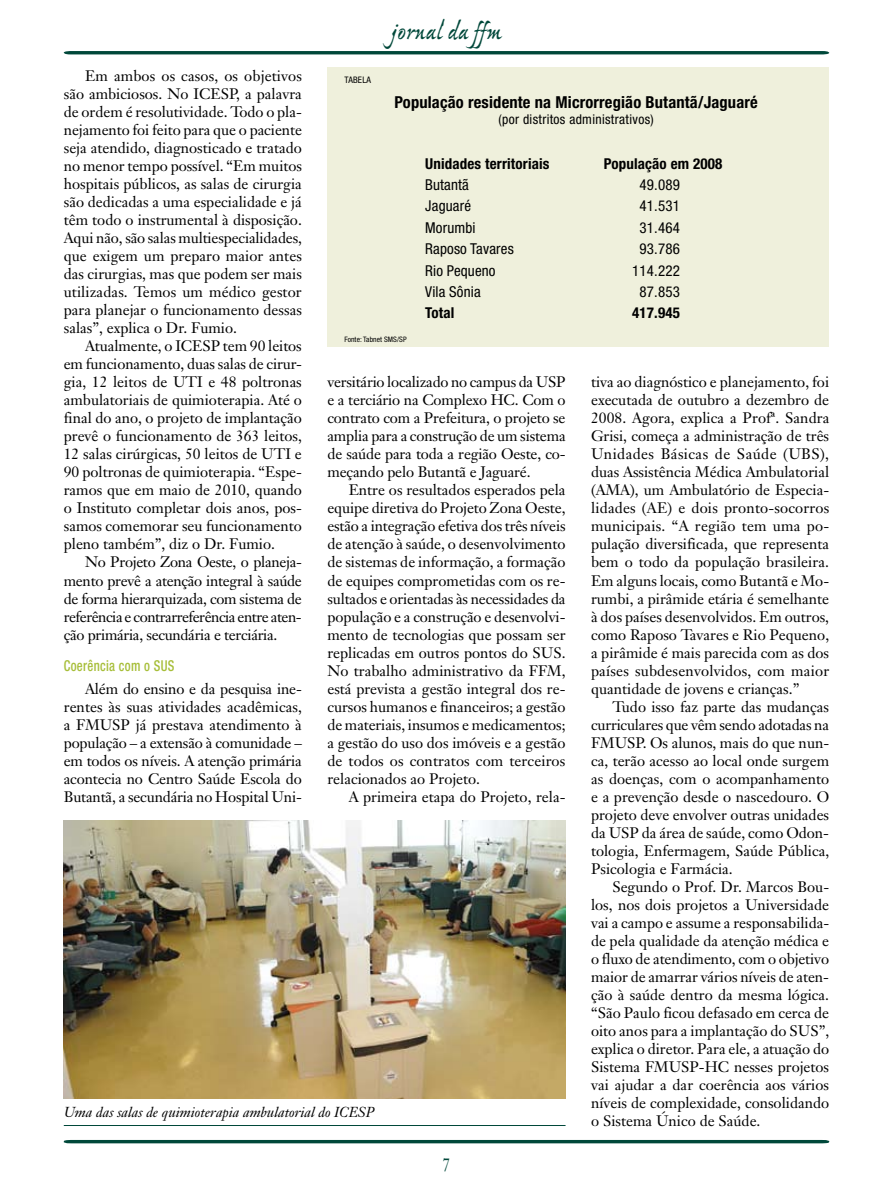
<style>
.page{position:relative;width:893px;height:1191px;background:#fff}
.page>*{position:absolute;margin:0;border:0;box-sizing:border-box;transform-origin:0 0}
.t1{font:27px "Ex Ponto MM 450";letter-spacing:-.01em;color:#00483a}
.t2{font:18px "Janson Text";color:#00483a;scale:.85 1}
.t3{font:700 condensed 16.5px "Helvetica Neue";letter-spacing:.01em;color:#000}
.t4{font:15px/18px "Janson Text";color:#000;text-align:justify}
.t5{font:condensed 15px "Helvetica Neue";letter-spacing:.01em;color:#000}
.t6{font:700 condensed 15px "Helvetica Neue";letter-spacing:.01em;color:#000}
.t7{font:500 condensed 15px "Helvetica Neue";letter-spacing:.025em;color:#a7be39;scale:.85 1}
.t8{font:italic 14.25px "Janson Text";color:#000}
.t9{font:condensed 13.5px "Helvetica Neue";letter-spacing:.025em;color:#000}
.t10{font:condensed 9px "Helvetica Neue";color:#000}
.t11{font:condensed 7.5px "Helvetica Neue";letter-spacing:.01em;color:#000}
</style>
<div class="page">
<svg style="left:63px;top:1139px;width:767px;height:5px"></svg>
<svg style="left:64px;top:51px;width:765px;height:3px;background:#034a3c"></svg>
<div style="left:327px;top:67px;width:502px;height:280px;background:#eff0dc"></div>
<img style="left:64px;top:821px;width:502px;height:277px">
<hr style="left:64px;top:1125px;width:502px;height:1px;background:#00483a">
<h1 class="t1" style="left:391px;top:17px;width:112px">jornal da ffm</h1>
<p class="t4" style="left:64px;top:67px;width:240px;text-indent:21px">Em ambos os casos, os objetivos são ambiciosos. No ICESP, a palavra de ordem é resolutividade. Todo o pla&shy;nejamento foi feito para que o paciente seja atendido, diagnosticado e tratado no menor tempo possível. “Em muitos hospitais públicos, as salas de cirurgia são dedicadas a uma especialidade e já têm todo o instrumental à disposição.<br>Aqui não, são salas multiespecialidades, que exigem um preparo maior antes das cirurgias, mas que podem ser mais utilizadas. Temos um médico gestor para planejar o funcionamento dessas salas”, explica o Dr. Fumio.</p>
<p class="t4" style="left:64px;top:337px;width:240px;text-indent:21px">Atualmente, o ICESP tem 90 leitos em funcionamento, duas salas de cirur&shy;gia, 12 leitos de UTI e 48 poltronas ambulatoriais de quimioterapia. Até o final do ano, o projeto de implantação prevê o funcionamento de 363 leitos, 12 salas cirúrgicas, 50 leitos de UTI e 90 poltronas de quimioterapia. “Espe&shy;ramos que em maio de 2010, quando o Instituto completar dois anos, pos&shy;samos comemorar seu funcionamento pleno também”, diz o Dr. Fumio.</p>
<p class="t4" style="left:64px;top:553px;width:240px;text-indent:21px">No Projeto Zona Oeste, o planeja&shy;mento prevê a atenção integral à saúde de forma hierarquizada, com sistema de referência e contrarreferência entre aten&shy;ção primária, secundária e terciária.</p>
<p class="t7" style="left:64px;top:657px;width:132px">Coerência com o SUS</p>
<p class="t4" style="left:64px;top:679px;width:240px;text-indent:21px">Além do ensino e da pesquisa ine&shy;rentes às suas atividades acadêmicas, a FMUSP já prestava atendimento à população – a extensão à comunidade – em todos os níveis. A atenção primária acontecia no Centro Saúde Escola do Butantã, a secundária no Hospital Uni-</p>
<p class="t10" style="left:344px;top:75px;width:10px">Tabela</p>
<p class="t3" style="left:395px;top:92px;width:365px">População residente na Microrregião Butantã/Jaguaré</p>
<p class="t9" style="left:499px;top:112px;width:157px">(por distritos administrativos)</p>
<p class="t6" style="left:425px;top:154px;width:126px">Unidades territoriais</p>
<p class="t6" style="left:604px;top:154px;width:120px">População em 2008</p>
<p class="t5" style="left:425px;top:176px;width:45px">Butantã</p>
<p class="t5" style="left:640px;top:176px;width:42px">49.089</p>
<p class="t5" style="left:425px;top:197px;width:47px">Jaguaré</p>
<p class="t5" style="left:640px;top:197px;width:42px">41.531</p>
<p class="t5" style="left:425px;top:219px;width:52px">Morumbi</p>
<p class="t5" style="left:640px;top:219px;width:42px">31.464</p>
<p class="t5" style="left:425px;top:240px;width:90px">Raposo Tavares</p>
<p class="t5" style="left:640px;top:240px;width:42px">93.786</p>
<p class="t5" style="left:425px;top:261px;width:72px">Rio Pequeno</p>
<p class="t5" style="left:632px;top:261px;width:49px">114.222</p>
<p class="t5" style="left:425px;top:283px;width:57px">Vila Sônia</p>
<p class="t5" style="left:640px;top:283px;width:42px">87.853</p>
<p class="t6" style="left:425px;top:304px;width:31px">Total</p>
<p class="t6" style="left:632px;top:304px;width:49px">417.945</p>
<p class="t11" style="left:344px;top:335px;width:64px">Fonte: Tabnet SMS/SP</p>
<p class="t4" style="left:327px;top:373px;width:240px">versitário localizado no campus da USP e a terciário na Complexo HC. Com o contrato com a Prefeitura, o projeto se amplia para a construção de um sistema de saúde para toda a região Oeste, co&shy;meçando pelo Butantã e Jaguaré.</p>
<p class="t4" style="left:327px;top:481px;width:240px;text-indent:21px">Entre os resultados esperados pela equipe diretiva do Projeto Zona Oeste, estão a integração efetiva dos três níveis de atenção à saúde, o desenvolvimento de sistemas de informação, a formação de equipes comprometidas com os re&shy;sultados e orientadas às necessidades da população e a construção e desenvolvi&shy;mento de tecnologias que possam ser replicadas em outros pontos do SUS.<br>No trabalho administrativo da FFM, está prevista a gestão integral dos re&shy;cursos humanos e financeiros; a gestão de materiais, insumos e medicamentos; a gestão do uso dos imóveis e a gestão de todos os contratos com terceiros relacionados ao Projeto.</p>
<p class="t4" style="left:349px;top:787px;width:218px">A primeira etapa do Projeto, rela-</p>
<p class="t4" style="left:591px;top:373px;width:240px">tiva ao diagnóstico e planejamento, foi executada de outubro a dezembro de 2008. Agora, explica a Profª. Sandra Grisi, começa a administração de três Unidades Básicas de Saúde (UBS), duas Assistência Médica Ambulatorial (AMA), um Ambulatório de Especia&shy;lidades (AE) e dois pronto-socorros municipais. “A região tem uma po&shy;pulação diversificada, que representa bem o todo da população brasileira.<br>Em alguns locais, como Butantã e Mo&shy;rumbi, a pirâmide etária é semelhante à dos países desenvolvidos. Em outros, como Raposo Tavares e Rio Pequeno, a pirâmide é mais parecida com as dos países subdesenvolvidos, com maior quantidade de jovens e crianças.”</p>
<p class="t4" style="left:591px;top:697px;width:240px;text-indent:21px">Tudo isso faz parte das mudanças curriculares que vêm sendo adotadas na FMUSP. Os alunos, mais do que nun&shy;ca, terão acesso ao local onde surgem as doenças, com o acompanhamento e a prevenção desde o nascedouro. O projeto deve envolver outras unidades da USP da área de saúde, como Odon&shy;tologia, Enfermagem, Saúde Pública, Psicologia e Farmácia.</p>
<p class="t4" style="left:591px;top:877px;width:240px;text-indent:21px">Segundo o Prof. Dr. Marcos Bou&shy;los, nos dois projetos a Universidade vai a campo e assume a responsabilida&shy;de pela qualidade da atenção médica e o fluxo de atendimento, com o objetivo maior de amarrar vários níveis de aten&shy;ção à saúde dentro da mesma lógica. “São Paulo ficou defasado em cerca de oito anos para a implantação do SUS”, explica o diretor. Para ele, a atuação do Sistema FMUSP-HC nesses projetos vai ajudar a dar coerência aos vários níveis de complexidade, consolidando o Sistema Único de Saúde.</p>
<p class="t8" style="left:64px;top:1103px;width:312px">Uma das salas de quimioterapia ambulatorial do ICESP</p>
<p class="t2" style="left:442px;top:1153px;width:11px">7</p>
</div>
